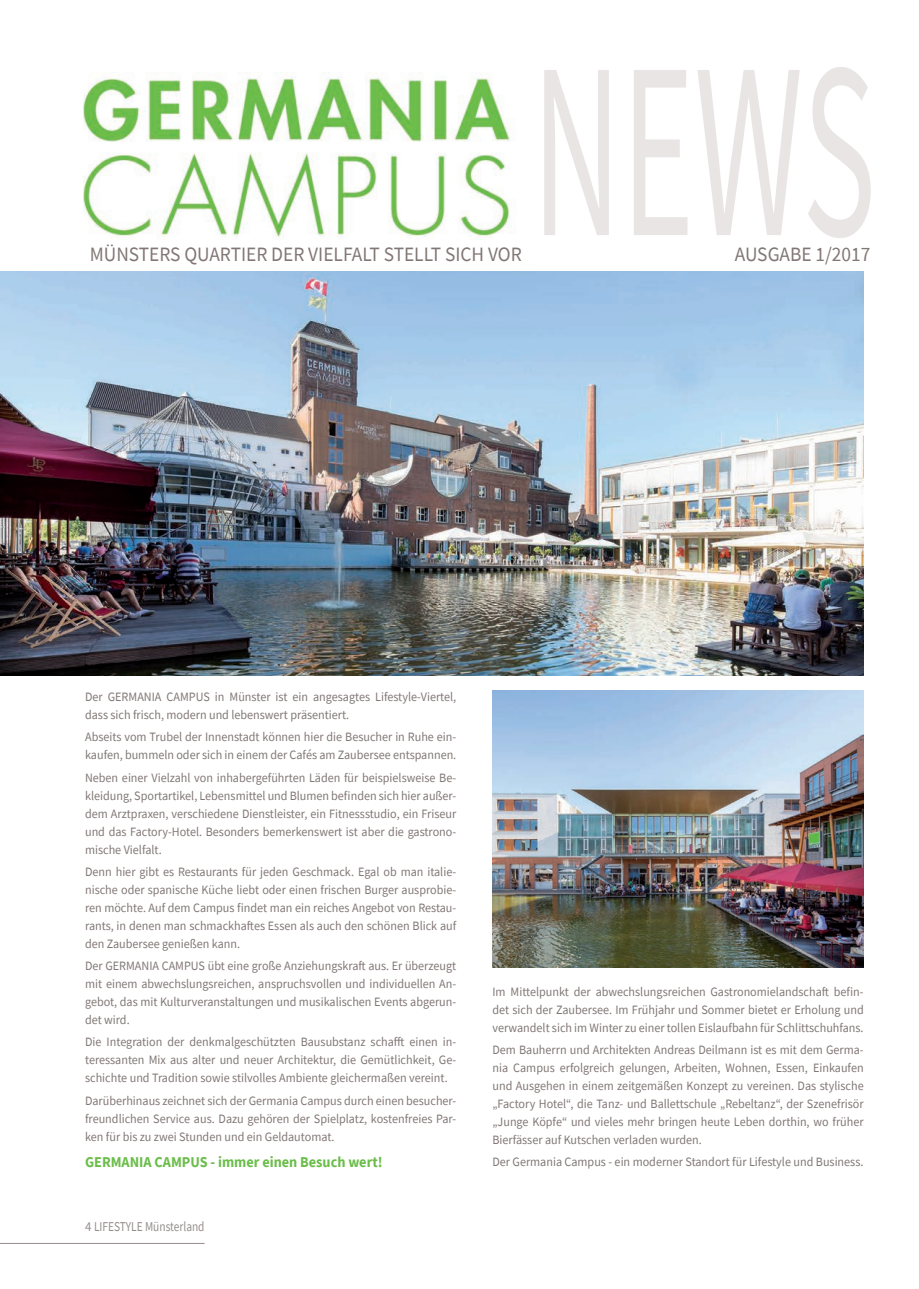
<style>
.page{position:relative;width:919px;height:1289px;background:#fff}
.page>*{position:absolute;margin:0;border:0;box-sizing:border-box;transform-origin:0 0}
.t1{font:251.55px "Source Sans Pro";color:#e8e5e4;scale:.55 1}
.t2{font:20.4px "Source Sans Pro";color:#817775;scale:.95 1}
.t3{font:700 15px "Source Sans Pro";color:#6bbd4a;scale:.95 1}
.t4{font:13.5px "Source Sans Pro";color:#958d8b;scale:.95 1}
.t5{font:12.75px/18px "Source Sans Pro";color:#817775;text-align:justify;scale:.95 1}
</style>
<div class="page">
<img style="left:492px;top:690px;width:371px;height:277px">
<img style="left:83px;top:72px;width:430px;height:166px">
<hr style="left:0;top:1242px;width:204px;height:1px;background:#958d8b">
<img style="left:0;top:271px;width:863px;height:404px">
<h1 class="t1" style="left:531px;top:-9px;width:627px">NEWS</h1>
<h2 class="t2" style="left:90px;top:241px;width:456px">MÜNSTERS QUARTIER DER VIELFALT STELLT SICH VOR</h2>
<h2 class="t2" style="left:734px;top:241px;width:144px">AUSGABE 1/2017</h2>
<p class="t5" style="left:85px;top:687px;width:392px">Der GERMANIA CAMPUS in Münster ist ein angesagtes Lifestyle-Viertel, dass sich frisch, modern und lebenswert präsentiert.</p>
<p class="t5" style="left:85px;top:728px;width:392px">Abseits vom Trubel der Innenstadt können hier die Besucher in Ruhe ein&shy;kaufen, bummeln oder sich in einem der Cafés am Zaubersee entspannen.</p>
<p class="t5" style="left:85px;top:768px;width:392px">Neben einer Vielzahl von inhabergefü hrten Läden für beispielsweise Be&shy;kleidung, Sportartikel, Lebensmittel und Blumen befinden sich hier außer&shy;dem Arztpraxen, verschiedene Dienstleister, ein Fitnessstudio, ein Friseur und das Factory-Hotel. Besonders bemerkenswert ist aber die gastrono&shy;mische Vielfalt.</p>
<p class="t5" style="left:85px;top:862px;width:392px">Denn hier gibt es Restaurants für jeden Geschmack. Egal ob man italie&shy;nische oder spanische Küche liebt oder einen frischen Burger ausprobie&shy;ren möchte. Auf dem Campus findet man ein reiches Angebot von Restau&shy;rants, in denen man schmackhaftes Essen als auch den schönen Blick auf den Zaubersee genießen kann.</p>
<p class="t5" style="left:85px;top:956px;width:392px">Der GERMANIA CAMPUS übt eine große Anziehungskraft aus. Er überzeugt mit einem abwechslungsreichen, anspruchsvollen und individuellen An&shy;gebot, das mit Kulturveranstaltungen und musikalischen Events abgerun&shy;det wird.</p>
<p class="t5" style="left:85px;top:1033px;width:392px">Die Integration der denkmalgeschü tzten Bausubstanz schafft einen in&shy;teressanten Mix aus alter und neuer Architektur, die Gemütlichkeit, Ge&shy;schichte und Tradition sowie stilvolles Ambiente gleichermaßen vereint.</p>
<p class="t5" style="left:85px;top:1091px;width:392px">Darü berhinaus zeichnet sich der Germania Campus durch einen besucher&shy;freundlichen Service aus. Dazu gehören der Spielplatz, kostenfreies Par&shy;ken für bis zu zwei Stunden und ein Geldautomat.</p>
<p class="t3" style="left:85px;top:1152px;width:315px">GERMANIA CAMPUS - immer einen Besuch wert!</p>
<p class="t4" style="left:85px;top:1217px;width:127px">4 LIFESTYLE Münsterland</p>
<p class="t5" style="left:492px;top:982px;width:392px">Im Mittelpunkt der abwechslungsreichen Gastronomielandschaft befin&shy;det sich der Zaubersee. Im Frü hjahr und Sommer bietet er Erholung und verwandelt sich im Winter zu einer tollen Eislaufbahn für Schlittschuhfans.</p>
<p class="t5" style="left:492px;top:1040px;width:392px">Dem Bauherrn und Architekten Andreas Deilmann ist es mit dem Germa&shy;nia Campus erfolgreich gelungen, Arbeiten, Wohnen, Essen, Einkaufen und Ausgehen in einem zeitgemäßen Konzept zu vereinen. Das stylische „Factory Hotel“, die Tanz- und Ballettschule „Rebeltanz“, der Szenefrisör „Junge Köpfe“ und vieles mehr bringen heute Leben dorthin, wo früher Bierfässer auf Kutschen verladen wurden.</p>
<p class="t5" style="left:492px;top:1153px;width:392px">Der Germania Campus - ein moderner Standort fü r Lifestyle und Business.</p>
</div>
